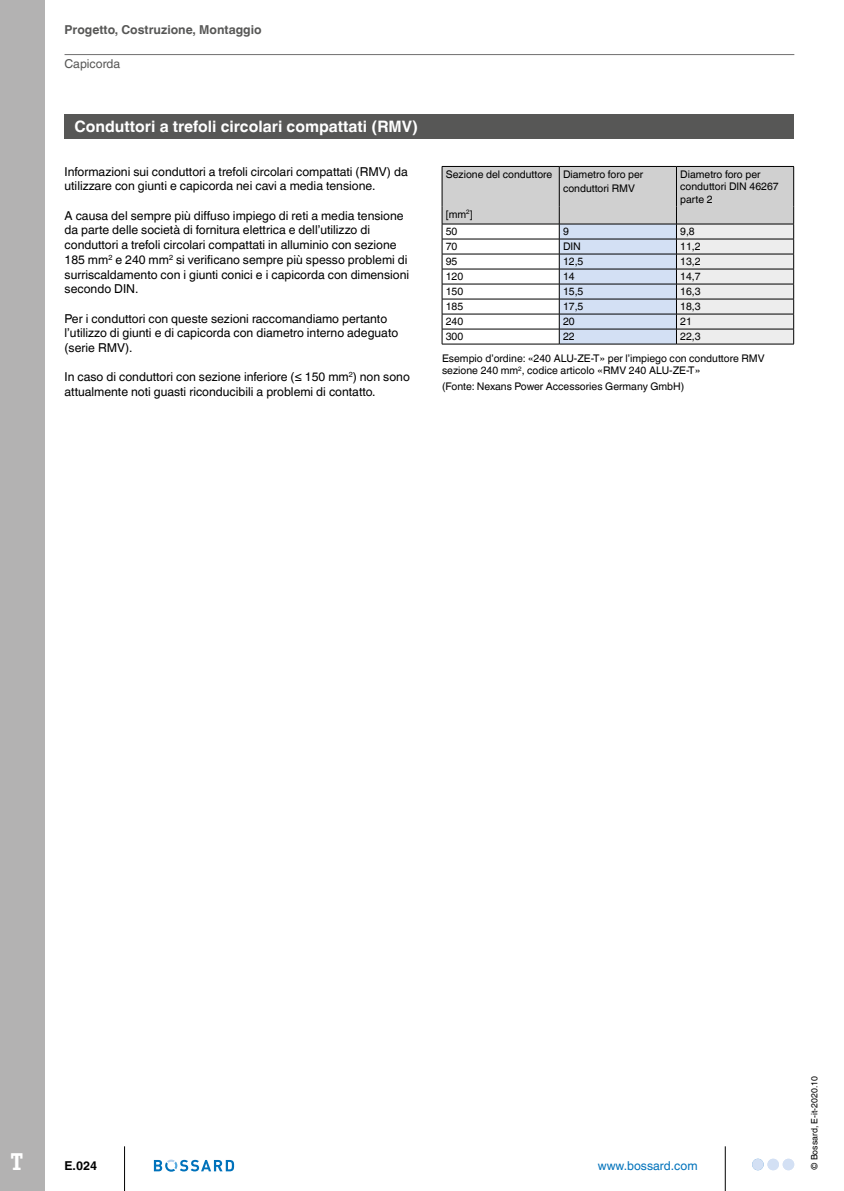
<style>
.page{position:relative;width:844px;height:1191px;background:#fff}
.page>*{position:absolute;margin:0;border:0;box-sizing:border-box;transform-origin:0 0}
.t1{font:700 24.5px "Officina Ser ITC Std";color:#fff}
._03_Titel_fuer_Inhal{font:700 15.75px "Helvetica World";color:#fff}
.TD_Grundtext{font:12.25px/14.7px "Helvetica World";color:#000}
._01_Kapiteltitel_lin{font:700 12.25px "Helvetica World";color:#575756}
.t2{font:12.25px "Helvetica World";color:#0072bb}
._02_Kapiteluntertite{font:12.25px "Helvetica World";color:#575756}
.t3{font:700 12.25px "Helvetica World";color:#000}
.TD_Text_in_Tabelle{font:10.5px/12.6px "Helvetica World";color:#000}
.TD_Fußnoten{font:10.5px/12.6px "Helvetica World";color:#000}
.t4{font:8.75px "Helvetica World";color:#000}
</style>
<div class="page">
<div style="left:0;top:0;width:45px;height:1191px;background:#b3b2b2"></div>
<hr style="left:724px;top:1146px;width:1px;height:45px;background:#000">
<hr style="left:124px;top:1146px;width:1px;height:45px;background:#000">
<svg style="left:154px;top:1159px;width:80px;height:12px"></svg>
<div style="left:782px;top:1158px;width:12px;height:12px;background:#d3e0f4;border-radius:50%"></div>
<div style="left:767px;top:1158px;width:11px;height:12px;background:#d3e0f4;border-radius:50%"></div>
<div style="left:752px;top:1158px;width:11px;height:12px;background:#d3e0f4;border-radius:50%"></div>
<hr style="left:64px;top:54px;width:730px;height:1px;background:#706f6f">
<div style="left:64px;top:114px;width:730px;height:25px;background:#575756"></div>
<hr style="left:441px;top:344px;width:118px;height:1px;background:#000">
<hr style="left:559px;top:344px;width:117px;height:1px;background:#000">
<hr style="left:676px;top:344px;width:117px;height:1px;background:#000">
<svg style="left:441px;top:166px;width:353px;height:178px"></svg>
<p class="_01_Kapiteltitel_lin" style="left:64px;top:22px;width:199px">Progetto, Costruzione, Montaggio</p>
<p class="_02_Kapiteluntertite" style="left:64px;top:57px;width:57px">Capicorda</p>
<p class="_03_Titel_fuer_Inhal" style="left:74px;top:118px;width:345px">Conduttori a trefoli circolari compattati (RMV)</p>
<p class="TD_Grundtext" style="left:64px;top:164px;width:344px">Informazioni sui conduttori a trefoli circolari compattati (RMV) da utilizzare con giunti e capicorda nei cavi a media tensione.</p>
<p class="TD_Grundtext" style="left:64px;top:208px;width:346px">A causa del sempre più diffuso impiego di reti a media tensione da parte delle società di fornitura elettrica e dell’utilizzo di conduttori a trefoli circolari compattati in alluminio con sezione 185 mm<sup>2</sup> e 240 mm<sup>2</sup> si verificano sempre più spesso problemi di surriscaldamento con i giunti conici e i capicorda con dimensioni secondo DIN.</p>
<p class="TD_Grundtext" style="left:64px;top:311px;width:335px">Per i conduttori con queste sezioni raccomandiamo pertanto l’utilizzo di giunti e di capicorda con diametro interno adeguato (serie RMV).</p>
<p class="TD_Grundtext" style="left:64px;top:370px;width:347px">In caso di conduttori con sezione inferiore (≤ 150 mm<sup>2</sup>) non sono attualmente noti guasti riconducibili a problemi di contatto.</p>
<p class="TD_Text_in_Tabelle" style="left:445px;top:168px;width:108px">Sezione del conduttore</p>
<p class="TD_Text_in_Tabelle" style="left:563px;top:167px;width:82px;line-height:14px">Diametro foro per conduttori RMV</p>
<p class="TD_Text_in_Tabelle" style="left:680px;top:168px;width:100px">Diametro foro per conduttori DIN 46267 parte 2</p>
<p class="TD_Text_in_Tabelle" style="left:445px;top:208px;width:28px">[mm<sup>2</sup>]</p>
<p class="TD_Text_in_Tabelle" style="left:445px;top:225px;width:13px">50</p>
<p class="TD_Text_in_Tabelle" style="left:563px;top:225px;width:7px">9</p>
<p class="TD_Text_in_Tabelle" style="left:680px;top:225px;width:16px">9,8</p>
<p class="TD_Text_in_Tabelle" style="left:445px;top:240px;width:13px">70</p>
<p class="TD_Text_in_Tabelle" style="left:563px;top:240px;width:19px">DIN</p>
<p class="TD_Text_in_Tabelle" style="left:680px;top:240px;width:22px">11,2</p>
<p class="TD_Text_in_Tabelle" style="left:445px;top:255px;width:13px">95</p>
<p class="TD_Text_in_Tabelle" style="left:563px;top:255px;width:22px">12,5</p>
<p class="TD_Text_in_Tabelle" style="left:680px;top:255px;width:22px">13,2</p>
<p class="TD_Text_in_Tabelle" style="left:445px;top:270px;width:19px">120</p>
<p class="TD_Text_in_Tabelle" style="left:563px;top:270px;width:13px">14</p>
<p class="TD_Text_in_Tabelle" style="left:680px;top:270px;width:22px">14,7</p>
<p class="TD_Text_in_Tabelle" style="left:445px;top:285px;width:19px">150</p>
<p class="TD_Text_in_Tabelle" style="left:563px;top:285px;width:22px">15,5</p>
<p class="TD_Text_in_Tabelle" style="left:680px;top:285px;width:22px">16,3</p>
<p class="TD_Text_in_Tabelle" style="left:445px;top:300px;width:19px">185</p>
<p class="TD_Text_in_Tabelle" style="left:563px;top:300px;width:22px">17,5</p>
<p class="TD_Text_in_Tabelle" style="left:680px;top:300px;width:22px">18,3</p>
<p class="TD_Text_in_Tabelle" style="left:445px;top:315px;width:19px">240</p>
<p class="TD_Text_in_Tabelle" style="left:563px;top:315px;width:13px">20</p>
<p class="TD_Text_in_Tabelle" style="left:680px;top:315px;width:13px">21</p>
<p class="TD_Text_in_Tabelle" style="left:445px;top:330px;width:19px">300</p>
<p class="TD_Text_in_Tabelle" style="left:563px;top:330px;width:13px">22</p>
<p class="TD_Text_in_Tabelle" style="left:680px;top:330px;width:22px">22,3</p>
<p class="TD_Fußnoten" style="left:442px;top:351px;width:324px">Esempio d’ordine: «240 ALU-ZE-T» per l’impiego con conduttore RMV sezione 240 mm<sup>2</sup>, codice articolo «RMV 240 ALU-ZE-T»</p>
<p class="TD_Fußnoten" style="left:442px;top:380px;width:244px">(Fonte: Nexans Power Accessories Germany GmbH)</p>
<h1 class="t1" style="left:11px;top:1146px;width:13px">T</h1>
<p class="t3" style="left:64px;top:1158px;width:34px">E.024</p>
<p class="t2" style="left:597px;top:1158px;width:101px">www.bossard.com</p>
<p class="t4" style="left:809px;top:1170px;width:95px;rotate:-90deg">© Bossard, E-it-2020.10</p>
</div>
